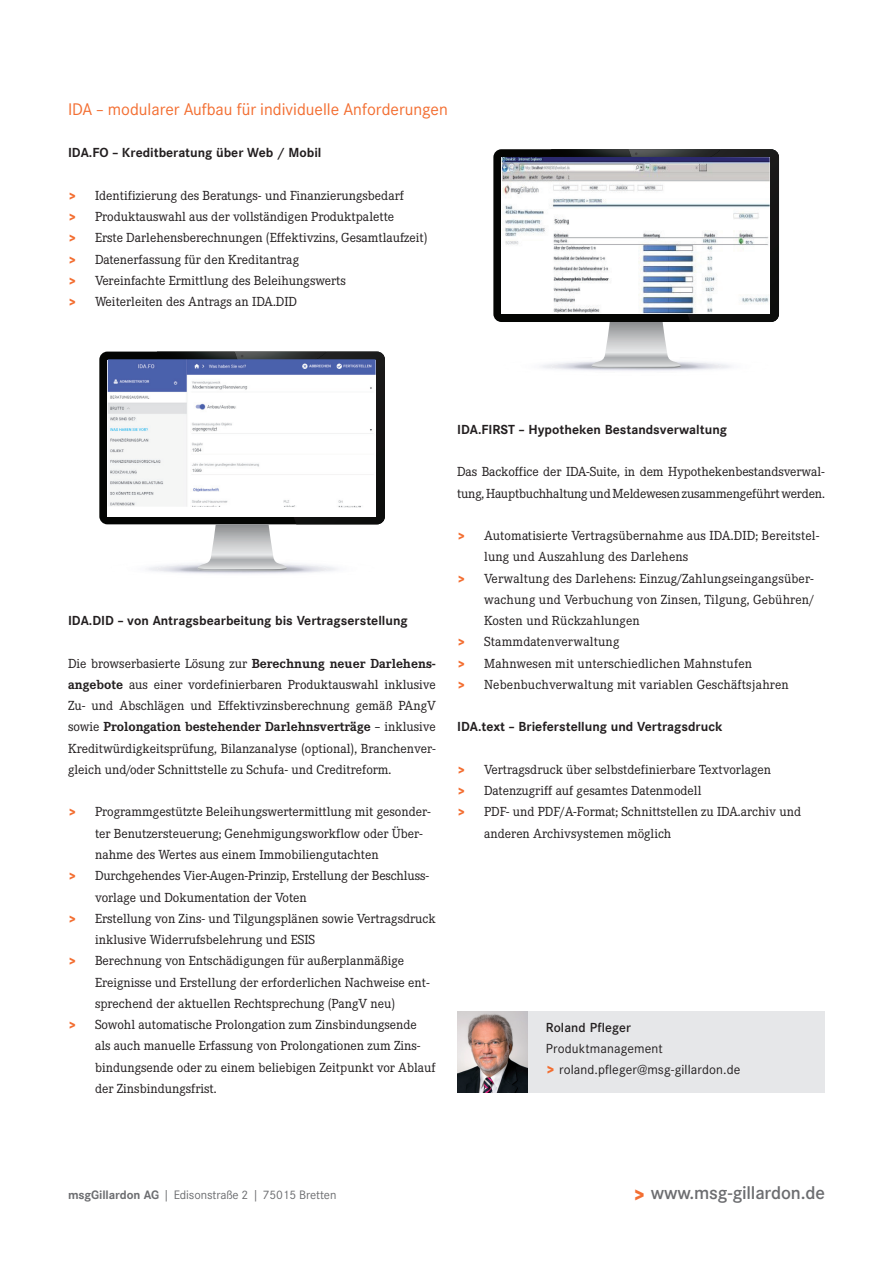
<style>
.page{position:relative;width:893px;height:1263px;background:#fff}
.page>*{position:absolute;margin:0;border:0;box-sizing:border-box;transform-origin:0 0}
.t1{font:500 18px "Corporate S";letter-spacing:-.01em;color:#6c6d70}
.t2{font:16.5px "Corporate S";color:#f36e31}
.t3{font:12.9px/21.3px "Corporate E";color:#231f20}
.t4{font:700 12.9px "Corporate S";color:#231f20}
.t5{font:12.9px/21px "Corporate S";letter-spacing:.01em;color:#231f20}
.t6{font:500 12.9px "Corporate S";letter-spacing:.01em;color:#231f20}
.t7{font:12px "Corporate S";letter-spacing:-.01em;color:#6c6d70}
.s1{font-family:"Corporate S";font-weight:800;font-size:11.55px;color:#f36e31}
.s2{font-weight:700}
.s3{font-weight:800;color:#f36e31}
</style>
<div class="page">
<svg style="left:99px;top:352px;width:58px;height:172px;fill:#040503"></svg>
<svg style="left:157px;top:352px;width:228px;height:218px"></svg>
<img style="left:108px;top:359px;width:268px;height:148px">
<div style="left:493px;top:149px;width:286px;height:173px;background:#040503;border-radius:8px"></div>
<svg style="left:551px;top:149px;width:228px;height:219px"></svg>
<img style="left:502px;top:157px;width:268px;height:157px">
<div style="left:457px;top:1011px;width:368px;height:82px;background:#e6e7e9"></div>
<img style="left:457px;top:1011px;width:70px;height:82px">
<p class="t2" style="left:68px;top:99px;width:381px">IDA – modularer Aufbau für individuelle Anforderungen</p>
<p class="t4" style="left:68px;top:145px;width:255px">IDA.FO – Kreditberatung über Web / Mobil</p>
<p class="t3" style="left:68px;top:185px;width:361px"><span class="s1">&gt;</span> Identifizierung des Beratungs- und Finanzierungsbedarf<br><span class="s1">&gt;</span> Produktauswahl aus der vollständigen Produktpalette<br><span class="s1">&gt;</span> Erste Darlehensberechnungen (Effektivzins, Gesamtlaufzeit) <span class="s1">&gt;</span> Datenerfassung für den Kreditantrag<br><span class="s1">&gt;</span> Vereinfachte Ermittlung des Beleihungswerts<br><span class="s1">&gt;</span> Weiterleiten des Antrags an IDA.DID</p>
<p class="t4" style="left:68px;top:613px;width:341px">IDA.DID – von Antragsbearbeitung bis Vertragserstellung</p>
<p class="t3" style="left:68px;top:653px;width:369px;text-align:justify">Die browserbasierte Lösung zur <span class="s2">Berechnung neuer Darlehens&shy;angebote</span> aus einer vordefinierbaren Produktauswahl inklusive Zu- und Abschlägen und Effektivzinsberechnung gemäß PAngV sowie <span class="s2">Prolongation bestehender Darlehnsverträge</span> – inklusive Kreditwürdigkeitsprüfung, Bilanzanalyse (optional), Branchenver&shy;gleich und/oder Schnittstelle zu Schufa- und Creditreform.</p>
<p class="t3" style="left:68px;top:801px;width:364px"><span class="s1">&gt;</span> Programmgestützte Beleihungswertermittlung mit gesonder-</p>
<p class="t3" style="left:95px;top:823px;width:329px">ter Benutzersteuerung; Genehmigungsworkflow oder Über-</p>
<p class="t3" style="left:95px;top:844px;width:285px">nahme des Wertes aus einem Immobiliengutachten</p>
<p class="t3" style="left:68px;top:865px;width:363px"><span class="s1">&gt;</span> Durchgehendes Vier-Augen-Prinzip, Erstellung der Beschluss-</p>
<p class="t3" style="left:95px;top:886px;width:213px">vorlage und Dokumentation der Voten</p>
<p class="t3" style="left:68px;top:908px;width:369px"><span class="s1">&gt;</span> Erstellung von Zins- und Tilgungsplänen sowie Vertragsdruck</p>
<p class="t3" style="left:95px;top:929px;width:222px">inklusive Widerrufsbelehrung und ESIS</p>
<p class="t3" style="left:68px;top:950px;width:338px"><span class="s1">&gt;</span> Berechnung von Entschädigungen für außerplanmäßige</p>
<p class="t3" style="left:95px;top:971px;width:336px">Ereignisse und Erstellung der erforderlichen Nachweise ent-</p>
<p class="t3" style="left:95px;top:993px;width:302px">sprechend der aktuellen Rechtsprechung (PangV neu)</p>
<p class="t3" style="left:68px;top:1014px;width:350px"><span class="s1">&gt;</span> Sowohl automatische Prolongation zum Zinsbindungsende</p>
<p class="t3" style="left:95px;top:1035px;width:327px">als auch manuelle Erfassung von Prolongationen zum Zins-</p>
<p class="t3" style="left:95px;top:1056px;width:342px">bindungsende oder zu einem beliebigen Zeitpunkt vor Ablauf</p>
<p class="t3" style="left:95px;top:1078px;width:123px">der Zinsbindungsfrist.</p>
<p class="t4" style="left:457px;top:421px;width:271px">IDA.FIRST – Hypotheken Bestandsverwaltung</p>
<p class="t3" style="left:457px;top:461px;width:369px">Das Backoffice der IDA-Suite, in dem Hypothekenbestandsverwal&shy;tung, Hauptbuchhaltung und Meldewesen zusammengeführt werden.</p>
<p class="t3" style="left:457px;top:525px;width:364px"><span class="s1">&gt;</span> Automatisierte Vertragsübernahme aus IDA.DID; Bereitstel-</p>
<p class="t3" style="left:484px;top:546px;width:206px">lung und Auszahlung des Darlehens</p>
<p class="t3" style="left:457px;top:567px;width:358px"><span class="s1">&gt;</span> Verwaltung des Darlehens: Einzug/Zahlungseingangsüber-</p>
<p class="t3" style="left:484px;top:589px;width:331px">wachung und Verbuchung von Zinsen, Tilgung, Gebühren/</p>
<p class="t3" style="left:484px;top:610px;width:157px">Kosten und Rückzahlungen</p>
<p class="t3" style="left:457px;top:631px;width:164px"><span class="s1">&gt;</span> Stammdatenverwaltung</p>
<p class="t3" style="left:457px;top:653px;width:296px"><span class="s1">&gt;</span> Mahnwesen mit unterschiedlichen Mahnstufen</p>
<p class="t3" style="left:457px;top:674px;width:333px"><span class="s1">&gt;</span> Nebenbuchverwaltung mit variablen Geschäftsjahren</p>
<p class="t4" style="left:457px;top:719px;width:267px">IDA.text – Brieferstellung und Vertragsdruck</p>
<p class="t3" style="left:457px;top:759px;width:316px"><span class="s1">&gt;</span> Vertragsdruck über selbstdefinierbare Textvorlagen</p>
<p class="t3" style="left:457px;top:780px;width:246px"><span class="s1">&gt;</span> Datenzugriff auf gesamtes Datenmodell</p>
<p class="t3" style="left:457px;top:801px;width:346px"><span class="s1">&gt;</span> PDF- und PDF/A-Format; Schnittstellen zu IDA.archiv und</p>
<p class="t3" style="left:484px;top:823px;width:189px">anderen Archivsystemen möglich</p>
<p class="t6" style="left:546px;top:1020px;width:87px">Roland Pfleger</p>
<p class="t5" style="left:546px;top:1038px;width:196px">Produktmanagement<br><span class="s3">&gt;</span> roland.pfleger@msg-gillardon.de</p>
<p class="t7" style="left:68px;top:1188px;width:270px"><span class="s2">msgGillardon AG</span> | Edisonstraße 2 | 75015 Bretten</p>
<h1 class="t1" style="left:633px;top:1182px;width:194px"><span class="s3">&gt;</span> www.msg-gillardon.de</h1>
</div>
